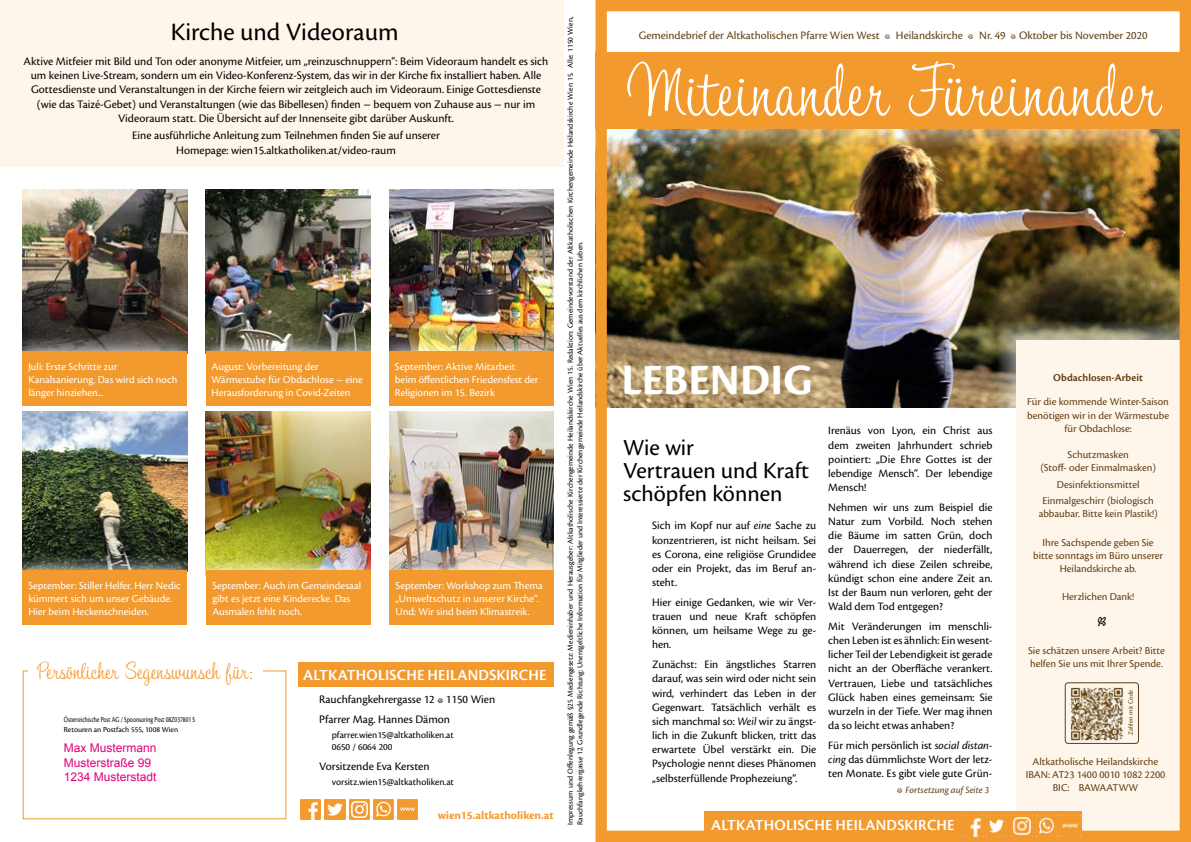
<style>
.page{position:relative;width:1191px;height:842px;background:#fff}
.page>*{position:absolute;margin:0;border:0;box-sizing:border-box;transform-origin:0 0}
.t1{font:74px "Tamarillo JF";color:#fff}
.t2{font:700 45px "Cronos Pro";letter-spacing:-.005em;color:#fff}
.t3{font:26px "Cronos Pro";color:#000}
.t4{font:24px/23px "Cronos Pro";color:#000}
.t5{font:24px "Tamarillo JF";color:#f39a2e}
.t6{font:16px "Cronos Pro Semibold Subh";letter-spacing:.01em;color:#fff}
.t7{font:16px "Cronos Pro";color:#000}
.t8{font:12px/14.4px "Cronos Pro";color:#000;text-align:center}
.t9{font:12px/14.4px "Arial";color:#e2007a}
.t10{font:700 12px "Cronos Pro";color:#f39a2e}
.t11{font:11.8px/14.2px "Cronos Pro";color:#000;text-align:justify}
.t12{font:11.8px "Cronos Pro";color:#613e14}
.t13{font:11px/13.2px "Cronos Pro";color:#fff}
.t14{font:11px/13.2px "Cronos Pro";color:#613e14;text-align:center}
.t15{font:600 11px "Cronos Pro";letter-spacing:.005em;color:#613e14}
.t16{font:10px/12px "Cronos Pro";color:#000}
.t17{font:italic 10px "Cronos Pro";color:#613e14}
.t18{font:8px/9.5px "Cronos Pro";color:#000}
.t19{font:8px/9.6px "Cronos Pro";color:#000;scale:.75 1}
.t20{font:7px "Cronos Pro";color:#613e14}
.s1{font-style:italic}
</style>
<div class="page">
<div style="left:0;top:0;width:563px;height:167px;background:#fff6eb"></div>
<div style="left:298px;top:662px;width:256px;height:24px;background:#f39a2e"></div>
<img style="left:23px;top:190px;width:164px;height:144px">
<img style="left:206px;top:190px;width:164px;height:144px">
<img style="left:389px;top:190px;width:165px;height:144px">
<img style="left:23px;top:424px;width:164px;height:129px">
<img style="left:206px;top:424px;width:164px;height:129px">
<img style="left:389px;top:424px;width:165px;height:129px">
<svg style="left:22px;top:334px;width:166px;height:90px;background:#95999e"></svg>
<div style="left:23px;top:351px;width:164px;height:55px;background:#f39a2e"></div>
<svg style="left:22px;top:553px;width:166px;height:72px;background:#53594c"></svg>
<div style="left:23px;top:570px;width:164px;height:55px;background:#f39a2e"></div>
<img style="left:205px;top:553px;width:166px;height:72px">
<div style="left:206px;top:570px;width:164px;height:55px;background:#f39a2e"></div>
<svg style="left:389px;top:553px;width:165px;height:17px;background:#cebdad"></svg>
<div style="left:389px;top:570px;width:165px;height:55px;background:#f39a2e"></div>
<img style="left:205px;top:334px;width:166px;height:90px">
<div style="left:206px;top:351px;width:164px;height:55px;background:#f39a2e"></div>
<img style="left:389px;top:334px;width:165px;height:90px">
<div style="left:389px;top:351px;width:165px;height:55px;background:#f39a2e"></div>
<img style="left:595px;top:0;width:596px;height:842px">
<img style="left:962px;top:816px;width:21px;height:20px">
<img style="left:986px;top:816px;width:20px;height:20px">
<img style="left:1011px;top:816px;width:21px;height:20px">
<img style="left:1036px;top:816px;width:20px;height:20px">
<img style="left:1059px;top:816px;width:21px;height:20px">
<img style="left:300px;top:799px;width:20px;height:20px">
<img style="left:325px;top:799px;width:20px;height:20px">
<img style="left:349px;top:799px;width:20px;height:20px">
<img style="left:373px;top:799px;width:21px;height:20px">
<img style="left:397px;top:799px;width:20px;height:20px">
<svg style="left:885px;top:34px;width:5px;height:5px"></svg>
<svg style="left:968px;top:34px;width:5px;height:5px"></svg>
<svg style="left:1011px;top:34px;width:5px;height:5px"></svg>
<svg style="left:897px;top:788px;width:5px;height:5px"></svg>
<h3 class="t3" style="left:171px;top:17px;width:229px">Kirche und Videoraum</h3>
<p class="t8" style="left:24px;top:54px;width:526px">Aktive Mitfeier mit Bild und Ton oder anonyme Mitfeier, um „reinzuschnuppern“: Beim Videoraum handelt es sich um keinen Live-Stream, sondern um ein Video-Konferenz-System, das wir in der Kirche fix installiert haben. Alle Gottesdienste und Veranstaltungen in der Kirche feiern wir zeitgleich auch im Videoraum. Einige Gottesdienste (wie das Taizé-Gebet) und Veranstaltungen (wie das Bibellesen) finden - bequem von Zuhause aus - nur im Videoraum statt. Die Übersicht auf der Innenseite gibt darüber Auskunft.</p>
<p class="t8" style="left:132px;top:129px;width:309px">Eine ausführliche Anleitung zum Teilnehmen finden Sie auf unserer<br>Homepage: wien15.altkatholiken.at/video-raum</p>
<p class="t13" style="left:28px;top:360px;width:150px">Juli: Erste Schritte zur<br>Kanalsanierung. Das wird sich noch länger hinziehen...</p>
<p class="t13" style="left:212px;top:360px;width:153px">August: Vorbereitung der<br>Wärmestube für Obdachlose - eine<br>Herausforderung in Covid-Zeiten</p>
<p class="t13" style="left:395px;top:360px;width:145px">September: Aktive Mitarbeit beim öffentlichen Friedensfest der<br>Religionen im 15. Bezirk</p>
<p class="t13" style="left:28px;top:579px;width:154px">September: Stiller Helfer. Herr Nedic kümmert sich um unser Gebäude.<br>Hier beim Heckenschneiden.</p>
<p class="t13" style="left:212px;top:579px;width:150px">September: Auch im Gemeindesaal gibt es jetzt eine Kinderecke. Das<br>Ausmalen fehlt noch.</p>
<p class="t13" style="left:395px;top:579px;width:149px">September: Workshop zum Thema „Umweltschutz in unserer Kirche“.<br>Und: Wir sind beim Klimastreik.</p>
<h3 class="t5" style="left:37px;top:656px;width:217px">Persönlicher Segenswunsch für:</h3>
<p class="t19" style="left:64px;top:715px;width:177px">Österreichische Post AG / Spoonsoring Post 08Z037801 S<br>Retouren an Postfach 555, 1008 Wien</p>
<p class="t9" style="left:64px;top:741px;width:94px">Max Mustermann<br>Musterstraße 99<br>1234 Musterstadt</p>
<h3 class="t6" style="left:303px;top:666px;width:245px">ALTKATHOLISCHE HEILANDSKIRCHE</h3>
<p class="t8" style="left:319px;top:689px;width:178px;line-height:20.1px;text-align:left">Rauchfangkehrergasse 12 1150 Wien<br>Pfarrer Mag. Hannes Dämon</p>
<p class="t16" style="left:332px;top:729px;width:123px">pfarrer.wien15@altkatholiken.at<br>0650 / 6064 200</p>
<p class="t8" style="left:319px;top:759px;width:112px">Vorsitzende Eva Kersten</p>
<p class="t16" style="left:332px;top:776px;width:124px">vorsitz.wien15@altkatholiken.at</p>
<p class="t10" style="left:438px;top:809px;width:118px">wien15.altkatholiken.at</p>
<p class="t18" style="left:566px;top:825px;width:810px;rotate:-90deg">Impressum und Offenlegung gemäß §25 Mediengesetz: Medieninhaber und Herausgeber: Altkatholische Kirchengemeinde Heilandskirche Wien 15. Redaktion: Gemeindevorstand der Altkatholischen Kirchengemeinde Heilandskirche Wien 15. Alle: 1150 Wien,<br>Rauchfangkehrergasse 12. Grundlegende Richtung: Unentgeltliche Information für Mitglieder und Interessierte der Kirchengemeinde Heilandskirche über Aktuelles aus dem kirchlichen Leben.</p>
<p class="t12" style="left:639px;top:28px;width:242px">Gemeindebrief der Altkatholischen Pfarre Wien West</p>
<p class="t12" style="left:896px;top:28px;width:68px">Heilandskirche</p>
<p class="t12" style="left:979px;top:28px;width:170px">Nr. 49 Oktober bis November 2020</p>
<h1 class="t1" style="left:626px;top:43px;width:535px">Miteinander Füreinander</h1>
<h2 class="t2" style="left:621px;top:354px;width:192px">LEBENDIG</h2>
<h3 class="t4" style="left:623px;top:436px;width:188px">Wie wir<br>Vertrauen und Kraft schöpfen können</h3>
<p class="t11" style="left:652px;top:519px;width:166px">Sich im Kopf nur auf <span class="s1">eine</span> Sache zu konzentrieren, ist nicht heilsam. Sei es Corona, eine religiöse Grundidee oder ein Projekt, das im Beruf an&shy;steht.</p>
<p class="t11" style="left:652px;top:595px;width:166px">Hier einige Gedanken, wie wir Ver&shy;trauen und neue Kraft schöpfen können, um heilsame Wege zu ge&shy;hen.</p>
<p class="t11" style="left:652px;top:657px;width:166px">Zunächst: Ein ängstliches Starren darauf, was sein wird oder nicht sein wird, verhindert das Leben in der Gegenwart. Tatsächlich verhält es sich manchmal so: <span class="s1">Weil</span> wir zu ängst&shy;lich in die Zukunft blicken, tritt das erwartete Übel verstärkt ein. Die Psychologie nennt dieses Phänomen „selbsterfüllende Prophezeiung“.</p>
<p class="t11" style="left:828px;top:424px;width:166px">Irenäus von Lyon, ein Christ aus dem zweiten Jahrhundert schrieb pointiert: „Die Ehre Gottes ist der lebendige Mensch“. Der lebendige Mensch!</p>
<p class="t11" style="left:828px;top:500px;width:166px">Nehmen wir uns zum Beispiel die Natur zum Vorbild. Noch stehen die Bäume im satten Grün, doch der Dauerregen, der niederfällt, während ich diese Zeilen schreibe, kündigt schon eine andere Zeit an.<br>Ist der Baum nun verloren, geht der Wald dem Tod entgegen?</p>
<p class="t11" style="left:828px;top:619px;width:166px">Mit Veränderungen im menschli&shy;chen Leben ist es ähnlich: Ein wesent&shy;licher Teil der Lebendigkeit ist gerade nicht an der Oberfläche verankert.<br>Vertrauen, Liebe und tatsächliches Glück haben eines gemeinsam: Sie wurzeln in der Tiefe. Wer mag ihnen da so leicht etwas anhaben?</p>
<p class="t11" style="left:828px;top:738px;width:166px">Für mich persönlich ist <span class="s1">social distan&shy;cing</span> das dümmlichste Wort der letz&shy;ten Monate. Es gibt viele gute Grün-</p>
<p class="t17" style="left:905px;top:784px;width:85px">Fortsetzung auf Seite 3</p>
<h3 class="t6" style="left:711px;top:816px;width:245px">ALTKATHOLISCHE HEILANDSKIRCHE</h3>
<p class="t15" style="left:1053px;top:371px;width:91px">Obdachlosen-Arbeit</p>
<p class="t14" style="left:1027px;top:395px;width:144px">Für die kommende Winter-Saison benötigen wir in der Wärmestube für Obdachlose:</p>
<p class="t14" style="left:1040px;top:448px;width:117px">Schutzmasken<br>(Stoff- oder Einmalmasken)</p>
<p class="t14" style="left:1042px;top:476px;width:113px;line-height:16px">Desinfektionsmittel<br>Einmalgeschirr (biologisch</p>
<p class="t14" style="left:1038px;top:507px;width:120px">abbaubar. Bitte kein Plastik!)</p>
<p class="t14" style="left:1033px;top:536px;width:132px">Ihre Sachspende geben Sie bitte sonntags im Büro unserer<br>Heilandskirche ab.</p>
<p class="t14" style="left:1062px;top:590px;width:74px">Herzlichen Dank!</p>
<h3 class="t7" style="left:1097px;top:611px;width:10px">•</h3>
<p class="t14" style="left:1028px;top:643px;width:138px;text-align:left">Sie schätzen unsere Arbeit? Bitte helfen Sie uns mit Ihrer Spende.</p>
<p class="t20" style="left:1126px;top:735px;width:47px;rotate:-90deg">Zahlen mit Code</p>
<p class="t14" style="left:1025px;top:755px;width:141px">Altkatholische Heilandskirche<br>IBAN: AT23 1400 0010 1082 2200<br>BIC: BAWAATWW</p>
</div>
